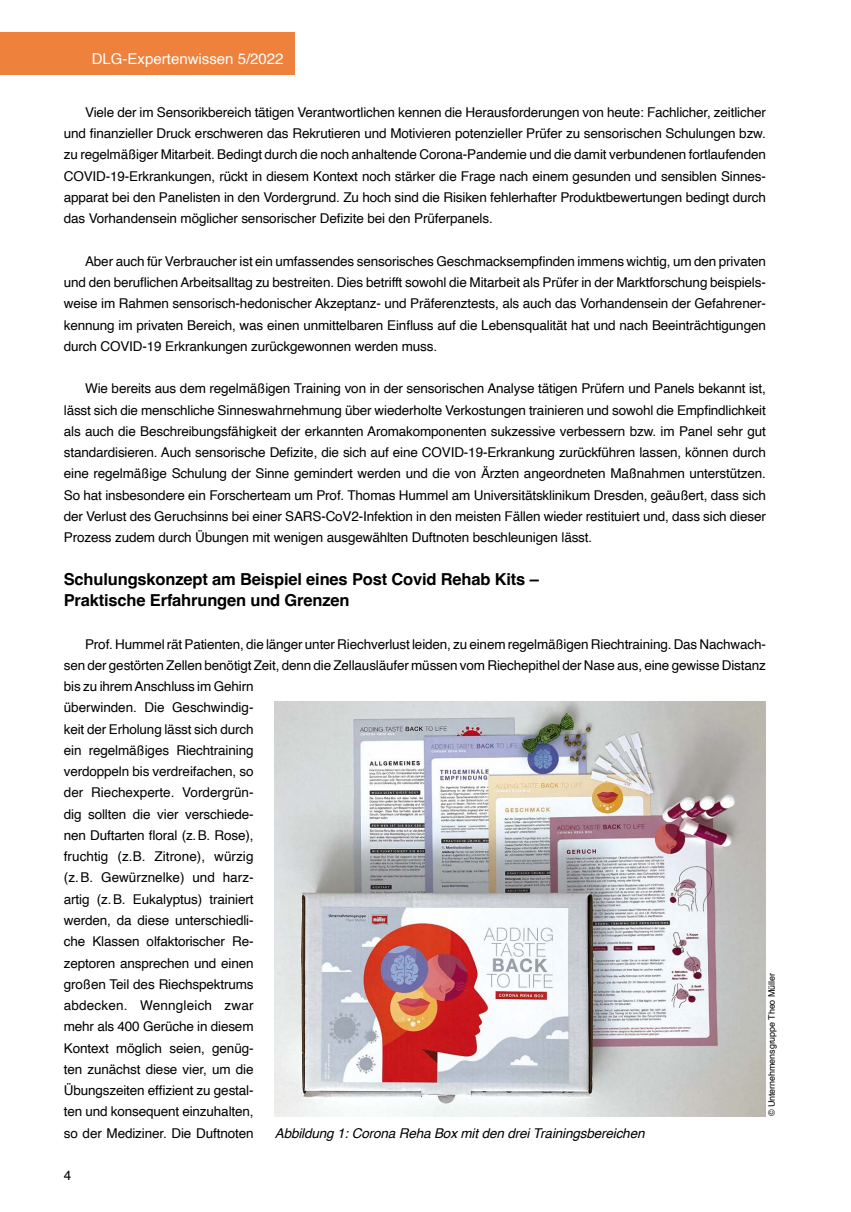
<style>
.page{position:relative;width:851px;height:1212px;background:#fff}
.page>*{position:absolute;margin:0;border:0;box-sizing:border-box;transform-origin:0 0}
.t1{font:700 16.5px/21.3px "Helvetica";letter-spacing:-.01em;color:#000}
.t2{font:15px "Helvetica";color:#fff}
.t3{font:13.5px/21.3px "Helvetica";letter-spacing:-.01em;color:#000;text-align:justify}
.t4{font:italic 13.5px "Helvetica";letter-spacing:-.01em;color:#000}
.t5{font:9px "Helvetica";letter-spacing:-.01em;color:#000}
</style>
<div class="page">
<div style="left:0;top:32px;width:294px;height:42px;background:#ee813c"></div>
<img style="left:275px;top:702px;width:490px;height:414px">
<p class="t2" style="left:92px;top:47px;width:193px">DLG-Expertenwissen 5/2022</p>
<p class="t3" style="left:64px;top:102px;width:703px;text-indent:21px">Viele der im Sensorikbereich tätigen Verantwortlichen kennen die Herausforderungen von heute: Fachlicher, zeitlicher und finanzieller Druck erschweren das Rekrutieren und Motivieren potenzieller Prüfer zu sensorischen Schulungen bzw. zu regelmäßiger Mitarbeit. Bedingt durch die noch anhaltende Corona-Pandemie und die damit verbundenen fortlaufenden COVID-19-Erkrankungen, rückt in diesem Kontext noch stärker die Frage nach einem gesunden und sensiblen Sinnes&shy;apparat bei den Panelisten in den Vordergrund. Zu hoch sind die Risiken fehlerhafter Produktbewertungen bedingt durch das Vorhandensein möglicher sensorischer Defizite bei den Prüferpanels.</p>
<p class="t3" style="left:64px;top:251px;width:703px;text-indent:21px">Aber auch für Verbraucher ist ein umfassendes sensorisches Geschmacksempfinden immens wichtig, um den privaten und den beruflichen Arbeitsalltag zu bestreiten. Dies betrifft sowohl die Mitarbeit als Prüfer in der Marktforschung beispiels&shy;weise im Rahmen sensorisch-hedonischer Akzeptanz- und Präferenztests, als auch das Vorhandensein der Gefahrener&shy;kennung im privaten Bereich, was einen unmittelbaren Einfluss auf die Lebensqualität hat und nach Beeinträchtigungen durch COVID-19 Erkrankungen zurückgewonnen werden muss.</p>
<p class="t3" style="left:64px;top:378px;width:703px;text-indent:21px">Wie bereits aus dem regelmäßigen Training von in der sensorischen Analyse tätigen Prüfern und Panels bekannt ist, lässt sich die menschliche Sinneswahrnehmung über wiederholte Verkostungen trainieren und sowohl die Empfindlichkeit als auch die Beschreibungsfähigkeit der erkannten Aromakomponenten sukzessive verbessern bzw. im Panel sehr gut standardisieren. Auch sensorische Defizite, die sich auf eine COVID-19-Erkrankung zurückführen lassen, können durch eine regelmäßige Schulung der Sinne gemindert werden und die von Ärzten angeordneten Maßnahmen unterstützen.<br>So hat insbesondere ein Forscherteam um Prof. Thomas Hummel am Universitätsklinikum Dresden, geäußert, dass sich der Verlust des Geruchsinns bei einer SARS-CoV2-Infektion in den meisten Fällen wieder restituiert und, dass sich dieser Prozess zudem durch Übungen mit wenigen ausgewählten Duftnoten beschleunigen lässt.</p>
<p class="t1" style="left:64px;top:570px;width:476px">Schulungskonzept am Beispiel eines Post Covid Rehab Kits –<br>Praktische Erfahrungen und Grenzen</p>
<p class="t3" style="left:64px;top:633px;width:703px;text-align:left;text-indent:21px">Prof. Hummel rät Patienten, die länger unter Riechverlust leiden, zu einem regelmäßigen Riechtraining. Das Nachwach&shy;sen der gestörten Zellen benötigt Zeit, denn die Zellausläufer müssen vom Riechepithel der Nase aus, eine gewisse Distanz bis zu ihrem Anschluss im Gehirn<br>überwinden. Die Geschwindig-<br>keit der Erholung lässt sich durch<br>ein regelmäßiges Riechtraining<br>verdoppeln bis verdreifachen, so<br>der Riechexperte. Vordergrün-<br>dig sollten die vier verschiede-<br>nen Duftarten floral (z.B. Rose),<br>fruchtig (z.B. Zitrone), würzig<br>(z.B. Gewürznelke) und harz-<br>artig (z.B. Eukalyptus) trainiert<br>werden, da diese unterschiedli-<br>che Klassen olfaktorischer Re-<br>zeptoren ansprechen und einen<br>großen Teil des Riechspektrums<br>abdecken. Wenngleich zwar<br>mehr als 400 Gerüche in diesem<br>Kontext möglich seien, genüg-<br>ten zunächst diese vier, um die<br>Übungszeiten effizient zu gestal-<br>ten und konsequent einzuhalten,<br>so der Mediziner. Die Duftnoten</p>
<p class="t5" style="left:764px;top:1116px;width:144px;rotate:-90deg">© Unternehmensgruppe Theo Müller</p>
<p class="t4" style="left:275px;top:1122px;width:371px">Abbildung 1: Corona Reha Box mit den drei Trainingsbereichen</p>
<p class="t3" style="left:64px;top:1165px;width:9px">4</p>
</div>
